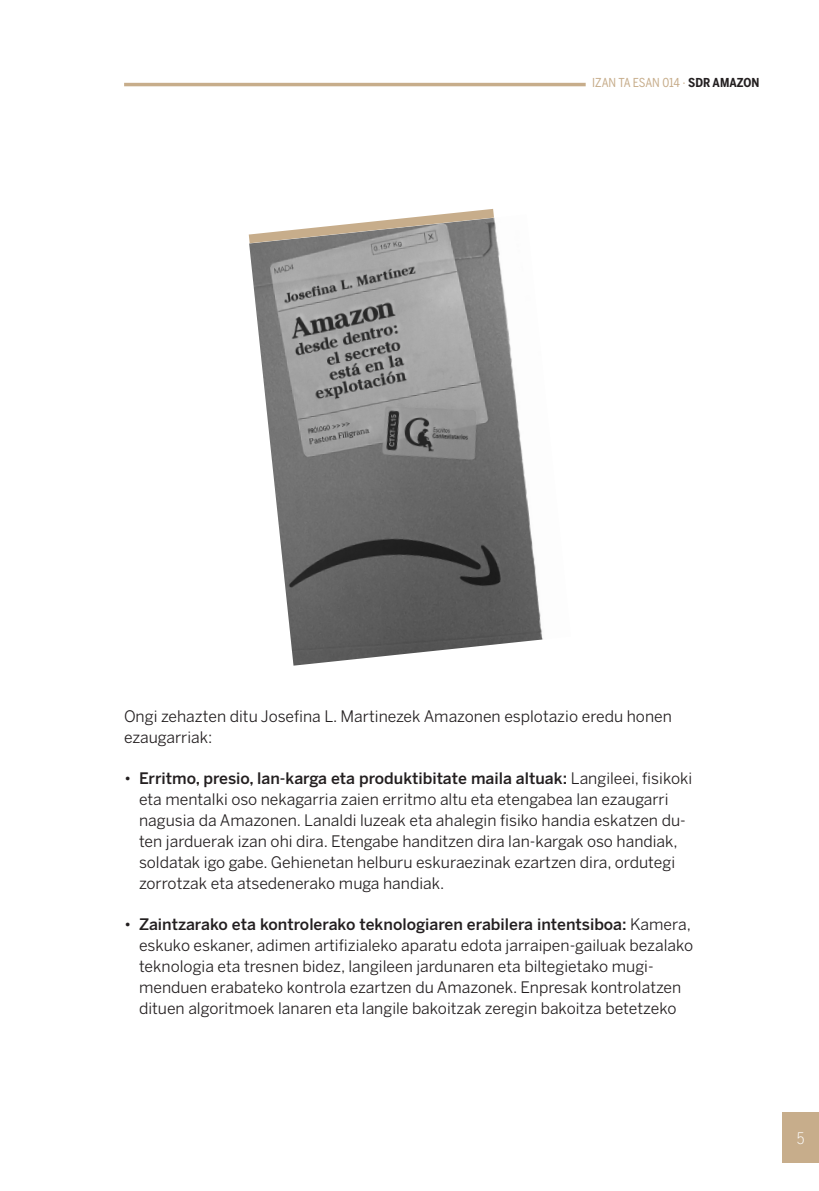
<style>
.page{position:relative;width:819px;height:1191px;background:#fff}
.page>*{position:absolute;margin:0;border:0;box-sizing:border-box;transform-origin:0 0}
.t1{font:15.75px/21px "Benton Sans";color:#231f20}
.t2{font:300 15.75px "Benton Sans Cond";color:#fff}
.t3{font:12.25px "Benton Sans Cond";letter-spacing:-.005em;color:#c7ad8b}
.s1{font-weight:700;color:#231f20}
.s2{font-weight:500}
</style>
<div class="page">
<hr style="left:124px;top:83px;width:461px;height:3px;background:#c7ad8b">
<div style="left:782px;top:1112px;width:37px;height:51px;background:#c7ad8b"></div>
<img style="left:249px;top:248px;width:294px;height:417px">
<svg style="left:248px;top:209px;width:251px;height:39px"></svg>
<p class="t3" style="left:592px;top:75px;width:169px">IZANTA ESAN 014 · <span class="s1">SDR AMAZON</span></p>
<p class="t1" style="left:124px;top:705px;width:549px">Ongi zehazten ditu Josefina L. Martinezek Amazonen esplotazio eredu honen ezaugarriak:</p>
<p class="t1" style="left:139px;top:767px;width:555px;text-indent:-15px">• <span class="s2">Erritmo, presio, lan-karga eta produktibitate maila altuak:</span> Langileei, fisikoki eta mentalki oso nekagarria zaien erritmo altu eta etengabea lan ezaugarri nagusia da Amazonen. Lanaldi luzeak eta ahalegin fisiko handia eskatzen du&shy;ten jarduerak izan ohi dira. Etengabe handitzen dira lan-kargak oso handiak, soldatak igo gabe. Gehienetan helburu eskuraezinak ezartzen dira, ordutegi zorrotzak eta atsedenerako muga handiak.</p>
<p class="t1" style="left:139px;top:913px;width:555px;text-indent:-15px">• <span class="s2">Zaintzarako eta kontrolerako teknologiaren erabilera intentsiboa:</span> Kamera, eskuko eskaner, adimen artifizialeko aparatu edota jarraipen-gailuak bezalako teknologia eta tresnen bidez, langileen jardunaren eta biltegietako mugi&shy;menduen erabateko kontrola ezartzen du Amazonek. Enpresak kontrolatzen dituen algoritmoek lanaren eta langile bakoitzak zeregin bakoitza betetzeko</p>
<p class="t2" style="left:797px;top:1129px;width:9px">5</p>
</div>
